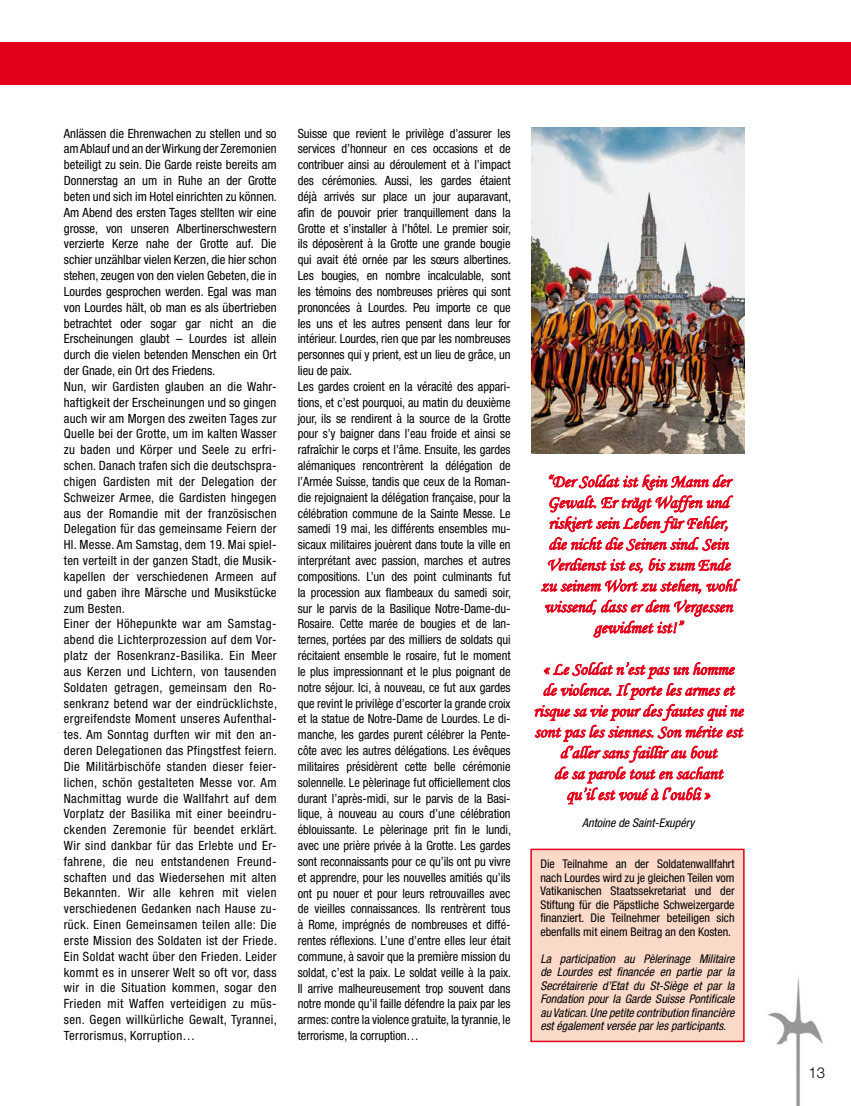
<style>
.page{position:relative;width:851px;height:1106px;background:#fff}
.page>*{position:absolute;margin:0;border:0;box-sizing:border-box;transform-origin:0 0}
.t1{font:17.25px/20.9px "Monotype Corsiva";color:#e2001a;text-align:center}
.t2{font:300 15px "Helvetica Neue";color:#000}
.t3{font:condensed 12.75px/15.8px "Helvetica Neue";letter-spacing:-.005em;color:#000}
.t4{font:condensed 12.75px/15.8px "Helvetica Neue";letter-spacing:.02em;color:#000}
.t5{font:italic condensed 12px/13.5px "Helvetica Neue";color:#000;text-align:justify}
.t6{font:condensed 12px/13.5px "Helvetica Neue";color:#000;text-align:justify}
</style>
<div class="page">
<div style="left:0;top:43px;width:850px;height:42px;background:#e2001a"></div>
<img style="left:768px;top:976px;width:55px;height:130px">
<img style="left:531px;top:128px;width:213px;height:325px">
<svg style="left:540px;top:474px;width:200px;height:164px"></svg>
<svg style="left:534px;top:662px;width:210px;height:142px"></svg>
<div style="left:531px;top:849px;width:212px;height:192px;background:#fbd9c9"></div>
<div style="left:530px;top:848px;width:214px;height:194px;border:2px solid #e2001a"></div>
<p class="t4" style="left:64px;top:125px;width:215px">Anlässen die Ehrenwachen zu stellen und so am Ablauf und an der Wirkung der Zeremonien beteiligt zu sein. Die Garde reiste bereits am Donnerstag an um in Ruhe an der Grotte beten und sich im Hotel einrichten zu können.<br>Am Abend des ersten Tages stellten wir eine grosse, von unseren Albertinerschwestern verzierte Kerze nahe der Grotte auf. Die schier unzählbar vielen Kerzen, die hier schon stehen, zeugen von den vielen Gebeten, die in Lourdes gesprochen werden. Egal was man von Lourdes hält, ob man es als übertrieben betrachtet oder sogar gar nicht an die Erscheinungen glaubt – Lourdes ist allein durch die vielen betenden Menschen ein Ort der Gnade, ein Ort des Friedens.<br>Nun, wir Gardisten glauben an die Wahr&shy;haftigkeit der Erscheinungen und so gingen auch wir am Morgen des zweiten Tages zur Quelle bei der Grotte, um im kalten Wasser zu baden und Körper und Seele zu erfri&shy;schen. Danach trafen sich die deutschspra&shy;chigen Gardisten mit der Delegation der Schweizer Armee, die Gardisten hingegen aus der Romandie mit der französischen Delegation für das gemeinsame Feiern der Hl. Messe. Am Samstag, dem 19. Mai spiel&shy;ten verteilt in der ganzen Stadt, die Musik&shy;kapellen der verschiedenen Armeen auf und gaben ihre Märsche und Musikstücke zum Besten.<br>Einer der Höhepunkte war am Samstag&shy;abend die Lichterprozession auf dem Vor&shy;platz der Rosenkranz-Basilika. Ein Meer aus Kerzen und Lichtern, von tausenden Soldaten getragen, gemeinsam den Ro&shy;senkranz betend war der eindrücklichste, ergreifendste Moment unseres Aufenthal&shy;tes. Am Sonntag durften wir mit den an&shy;deren Delegationen das Pfingstfest feiern.<br>Die Militärbischöfe standen dieser feier&shy;lichen, schön gestalteten Messe vor. Am Nachmittag wurde die Wallfahrt auf dem Vorplatz der Basilika mit einer beeindru&shy;ckenden Zeremonie für beendet erklärt.<br>Wir sind dankbar für das Erlebte und Er&shy;fahrene, die neu entstandenen Freund&shy;schaften und das Wiedersehen mit alten Bekannten. Wir alle kehren mit vielen verschiedenen Gedanken nach Hause zu&shy;rück. Einen Gemeinsamen teilen alle: Die erste Mission des Soldaten ist der Friede.<br>Ein Soldat wacht über den Frieden. Leider kommt es in unserer Welt so oft vor, dass wir in die Situation kommen, sogar den Frieden mit Waffen verteidigen zu müs&shy;sen. Gegen willkürliche Gewalt, Tyrannei, Terrorismus, Korruption…</p>
<p class="t3" style="left:298px;top:125px;width:215px">Suisse que revient le privilège d’assurer les services d’honneur en ces occasions et de contribuer ainsi au déroulement et à l’impact des cérémonies. Aussi, les gardes étaient déjà arrivés sur place un jour auparavant, afin de pouvoir prier tranquillement dans la Grotte et s’installer à l’hôtel. Le premier soir, ils déposèrent à la Grotte une grande bougie qui avait été ornée par les sœurs albertines.<br>Les bougies, en nombre incalculable, sont les témoins des nombreuses prières qui sont prononcées à Lourdes. Peu importe ce que les uns et les autres pensent dans leur for intérieur. Lourdes, rien que par les nombreuses personnes qui y prient, est un lieu de grâce, un lieu de paix.<br>Les gardes croient en la véracité des appari&shy;tions, et c’est pourquoi, au matin du deuxième jour, ils se rendirent à la source de la Grotte pour s’y baigner dans l’eau froide et ainsi se rafraîchir le corps et l’âme. Ensuite, les gardes alémaniques rencontrèrent la délégation de l’Armée Suisse, tandis que ceux de la Roman&shy;die rejoignaient la délégation française, pour la célébration commune de la Sainte Messe. Le samedi 19 mai, les différents ensembles mu&shy;sicaux militaires jouèrent dans toute la ville en interprétant avec passion, marches et autres compositions. L’un des point culminants fut la procession aux flambeaux du samedi soir, sur le parvis de la Basilique Notre-Dame-du-Rosaire. Cette marée de bougies et de lan&shy;ternes, portées par des milliers de soldats qui récitaient ensemble le rosaire, fut le moment le plus impressionnant et le plus poignant de notre séjour. Ici, à nouveau, ce fut aux gardes que revint le privilège d’escorter la grande croix et la statue de Notre-Dame de Lourdes. Le di&shy;manche, les gardes purent célébrer la Pente&shy;côte avec les autres délégations. Les évêques militaires présidèrent cette belle cérémonie solennelle. Le pèlerinage fut officiellement clos durant l’après-midi, sur le parvis de la Basi&shy;lique, à nouveau au cours d’une célébration éblouissante. Le pèlerinage prit fin le lundi, avec une prière privée à la Grotte. Les gardes sont reconnaissants pour ce qu’ils ont pu vivre et apprendre, pour les nouvelles amitiés qu’ils ont pu nouer et pour leurs retrouvailles avec de vieilles connaissances. Ils rentrèrent tous à Rome, imprégnés de nombreuses et diffé&shy;rentes réflexions. L’une d’entre elles leur était commune, à savoir que la première mission du soldat, c’est la paix. Le soldat veille à la paix.<br>Il arrive malheureusement trop souvent dans notre monde qu’il faille défendre la paix par les armes: contre la violence gratuite, la tyrannie, le terrorisme, la corruption…</p>
<h1 class="t1" style="left:540px;top:471px;width:197px">“Der Soldat ist kein Mann der<br>Gewalt. Er trägt Waffen und riskiert sein Leben für Fehler, die nicht die Seinen sind. Sein<br>Verdienst ist es, bis zum Ende zu seinem Wort zu stehen, wohl wissend, dass er dem Vergessen gewidmet ist!”</h1>
<h1 class="t1" style="left:533px;top:658px;width:211px">« Le Soldat n’est pas un homme<br>de violence. Il porte les armes et risque sa vie pour des fautes qui ne sont pas les siennes. Son mérite est d’aller sans faillir au bout<br>de sa parole tout en sachant<br>qu’il est voué à l’oubli »</h1>
<p class="t5" style="left:582px;top:816px;width:114px">Antoine de Saint-Exupéry</p>
<p class="t6" style="left:540px;top:857px;width:196px">Die Teilnahme an der Soldatenwallfahrt nach Lourdes wird zu je gleichen Teilen vom Vatikanischen Staatssekretariat und der Stiftung für die Päpstliche Schweizergarde finanziert. Die Teilnehmer beteiligen sich ebenfalls mit einem Beitrag an den Kosten.</p>
<p class="t5" style="left:540px;top:951px;width:196px">La participation au Pèlerinage Militaire de Lourdes est financée en partie par la Secrétairerie d’Etat du St-Siège et par la Fondation pour la Garde Suisse Pontificale au Vatican. Une petite contribution financière est également versée par les participants.</p>
<p class="t2" style="left:808px;top:1063px;width:18px">13</p>
</div>
